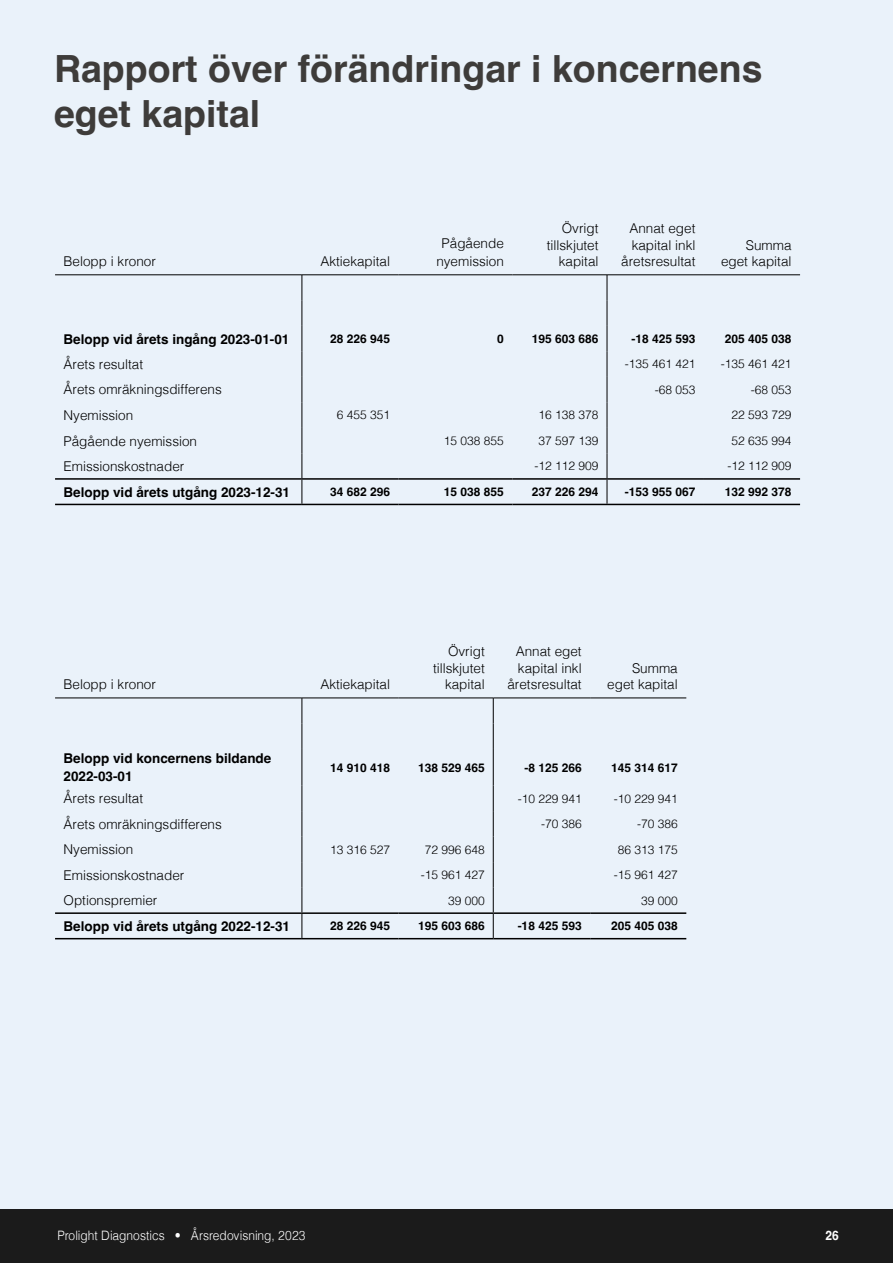
<style>
.page{position:relative;width:893px;height:1263px;background:#fff}
.page>*{position:absolute;margin:0;border:0;box-sizing:border-box;transform-origin:0 0}
.t1{font:700 37.5px/45px "Helvetica";color:#3e3c3a}
.t2{font:300 13.5px/16.5px "Helvetica";color:#000;text-align:right}
.t3{font:700 13.5px/18px "Helvetica";color:#000}
.t4{font:300 12.9px "Helvetica";color:#fff;scale:.93 1}
.t5{font:700 12.9px "Helvetica";color:#fff;scale:.93 1}
.t6{font:300 12px "Helvetica";color:#000}
.t7{font:700 12px "Helvetica";color:#000}
</style>
<div class="page">
<div style="left:0;top:1209px;width:893px;height:54px;background:#1b1b1b"></div>
<div style="left:0;top:0;width:893px;height:1209px;background:#eaf2fa"></div>
<hr style="left:55px;top:275px;width:247px;height:1px;background:#000">
<hr style="left:302px;top:275px;width:97px;height:1px;background:#000">
<hr style="left:399px;top:275px;width:113px;height:1px;background:#000">
<hr style="left:512px;top:275px;width:95px;height:1px;background:#000">
<hr style="left:607px;top:275px;width:97px;height:1px;background:#000">
<hr style="left:704px;top:275px;width:96px;height:1px;background:#000">
<hr style="left:55px;top:478px;width:247px;height:2px;background:#000">
<hr style="left:302px;top:478px;width:97px;height:2px;background:#000">
<hr style="left:399px;top:478px;width:113px;height:2px;background:#000">
<hr style="left:512px;top:478px;width:95px;height:2px;background:#000">
<hr style="left:607px;top:478px;width:97px;height:2px;background:#000">
<hr style="left:704px;top:478px;width:96px;height:2px;background:#000">
<hr style="left:55px;top:504px;width:247px;height:1px;background:#000">
<hr style="left:302px;top:504px;width:97px;height:1px;background:#000">
<hr style="left:399px;top:504px;width:113px;height:1px;background:#000">
<hr style="left:512px;top:504px;width:95px;height:1px;background:#000">
<hr style="left:607px;top:504px;width:97px;height:1px;background:#000">
<hr style="left:704px;top:504px;width:96px;height:1px;background:#000">
<svg style="left:302px;top:275px;width:1px;height:229px"></svg>
<svg style="left:607px;top:275px;width:1px;height:229px"></svg>
<hr style="left:493px;top:749px;width:1px;height:36px;background:#000">
<hr style="left:302px;top:749px;width:1px;height:36px;background:#000">
<svg style="left:302px;top:699px;width:1px;height:50px"></svg>
<svg style="left:493px;top:699px;width:1px;height:50px"></svg>
<hr style="left:55px;top:698px;width:247px;height:1px;background:#000">
<hr style="left:302px;top:698px;width:97px;height:1px;background:#000">
<hr style="left:399px;top:698px;width:94px;height:1px;background:#000">
<hr style="left:493px;top:698px;width:97px;height:1px;background:#000">
<hr style="left:590px;top:698px;width:96px;height:1px;background:#000">
<hr style="left:55px;top:912px;width:247px;height:2px;background:#000">
<hr style="left:302px;top:912px;width:97px;height:2px;background:#000">
<hr style="left:399px;top:912px;width:94px;height:2px;background:#000">
<hr style="left:493px;top:912px;width:97px;height:2px;background:#000">
<hr style="left:590px;top:912px;width:96px;height:2px;background:#000">
<hr style="left:55px;top:938px;width:247px;height:1px;background:#000">
<hr style="left:302px;top:938px;width:97px;height:1px;background:#000">
<hr style="left:399px;top:938px;width:94px;height:1px;background:#000">
<hr style="left:493px;top:938px;width:97px;height:1px;background:#000">
<hr style="left:590px;top:938px;width:96px;height:1px;background:#000">
<svg style="left:302px;top:785px;width:1px;height:153px"></svg>
<svg style="left:493px;top:785px;width:1px;height:153px"></svg>
<h1 class="t1" style="left:54px;top:47px;width:710px">Rapport över förändringar i koncernens eget kapital</h1>
<p class="t2" style="left:64px;top:252px;width:94px">Belopp i kronor</p>
<p class="t2" style="left:320px;top:252px;width:71px">Aktiekapital</p>
<p class="t2" style="left:436px;top:234px;width:69px;line-height:18px;text-align:center">Pågående nyemission</p>
<p class="t2" style="left:547px;top:219px;width:53px">Övrigt tillskjutet kapital</p>
<p class="t2" style="left:621px;top:219px;width:76px">Annat eget kapital inkl åretsresultat</p>
<p class="t2" style="left:721px;top:236px;width:72px">Summa eget kapital</p>
<p class="t3" style="left:64px;top:330px;width:227px">Belopp vid årets ingång 2023-01-01</p>
<p class="t7" style="left:330px;top:329px;width:62px">28 226 945</p>
<p class="t7" style="left:497px;top:329px;width:8px">0</p>
<p class="t7" style="left:532px;top:329px;width:68px">195 603 686</p>
<p class="t7" style="left:631px;top:329px;width:66px">-18 425 593</p>
<p class="t7" style="left:725px;top:329px;width:68px">205 405 038</p>
<p class="t2" style="left:64px;top:355px;width:81px">Årets resultat</p>
<p class="t6" style="left:625px;top:354px;width:72px">-135 461 421</p>
<p class="t6" style="left:721px;top:354px;width:72px">-135 461 421</p>
<p class="t2" style="left:64px;top:380px;width:160px">Årets omräkningsdifferens</p>
<p class="t6" style="left:655px;top:379px;width:42px">-68 053</p>
<p class="t6" style="left:751px;top:379px;width:42px">-68 053</p>
<p class="t2" style="left:64px;top:406px;width:71px">Nyemission</p>
<p class="t6" style="left:337px;top:405px;width:55px">6 455 351</p>
<p class="t6" style="left:538px;top:405px;width:62px">16 138 378</p>
<p class="t6" style="left:731px;top:405px;width:62px">22 593 729</p>
<p class="t2" style="left:64px;top:431px;width:135px">Pågående nyemission</p>
<p class="t6" style="left:444px;top:430px;width:62px">15 038 855</p>
<p class="t6" style="left:538px;top:430px;width:62px">37 597 139</p>
<p class="t6" style="left:731px;top:430px;width:62px">52 635 994</p>
<p class="t2" style="left:64px;top:457px;width:122px">Emissionskostnader</p>
<p class="t6" style="left:534px;top:456px;width:66px">-12 112 909</p>
<p class="t6" style="left:727px;top:456px;width:66px">-12 112 909</p>
<p class="t3" style="left:64px;top:483px;width:228px">Belopp vid årets utgång 2023-12-31</p>
<p class="t7" style="left:330px;top:482px;width:62px">34 682 296</p>
<p class="t7" style="left:444px;top:482px;width:62px">15 038 855</p>
<p class="t7" style="left:532px;top:482px;width:68px">237 226 294</p>
<p class="t7" style="left:625px;top:482px;width:72px">-153 955 067</p>
<p class="t7" style="left:725px;top:482px;width:68px">132 992 378</p>
<p class="t2" style="left:64px;top:675px;width:94px">Belopp i kronor</p>
<p class="t2" style="left:320px;top:675px;width:71px">Aktiekapital</p>
<p class="t2" style="left:433px;top:642px;width:53px">Övrigt tillskjutet kapital</p>
<p class="t2" style="left:507px;top:642px;width:76px">Annat eget kapital inkl åretsresultat</p>
<p class="t2" style="left:607px;top:659px;width:72px">Summa eget kapital</p>
<p class="t3" style="left:64px;top:750px;width:209px">Belopp vid koncernens bildande<br>2022-03-01</p>
<p class="t7" style="left:330px;top:758px;width:62px">14 910 418</p>
<p class="t7" style="left:418px;top:758px;width:68px">138 529 465</p>
<p class="t7" style="left:524px;top:758px;width:59px">-8 125 266</p>
<p class="t7" style="left:611px;top:758px;width:68px">145 314 617</p>
<p class="t2" style="left:64px;top:789px;width:81px">Årets resultat</p>
<p class="t6" style="left:518px;top:788px;width:66px">-10 229 941</p>
<p class="t6" style="left:614px;top:788px;width:66px">-10 229 941</p>
<p class="t2" style="left:64px;top:815px;width:160px">Årets omräkningsdifferens</p>
<p class="t6" style="left:541px;top:814px;width:42px">-70 386</p>
<p class="t6" style="left:637px;top:814px;width:42px">-70 386</p>
<p class="t2" style="left:64px;top:840px;width:71px">Nyemission</p>
<p class="t6" style="left:330px;top:839px;width:62px">13 316 527</p>
<p class="t6" style="left:425px;top:839px;width:62px">72 996 648</p>
<p class="t6" style="left:618px;top:839px;width:62px">86 313 175</p>
<p class="t2" style="left:64px;top:866px;width:122px">Emissionskostnader</p>
<p class="t6" style="left:421px;top:865px;width:66px">-15 961 427</p>
<p class="t6" style="left:614px;top:865px;width:66px">-15 961 427</p>
<p class="t2" style="left:64px;top:891px;width:95px">Optionspremier</p>
<p class="t6" style="left:448px;top:890px;width:38px">39 000</p>
<p class="t6" style="left:641px;top:890px;width:38px">39 000</p>
<p class="t3" style="left:64px;top:917px;width:228px">Belopp vid årets utgång 2022-12-31</p>
<p class="t7" style="left:330px;top:916px;width:62px">28 226 945</p>
<p class="t7" style="left:418px;top:916px;width:68px">195 603 686</p>
<p class="t7" style="left:518px;top:916px;width:66px">-18 425 593</p>
<p class="t7" style="left:611px;top:916px;width:68px">205 405 038</p>
<p class="t4" style="left:57px;top:1225px;width:268px">Prolight Diagnostics • Årsredovisning, 2023</p>
<p class="t5" style="left:825px;top:1225px;width:16px">26</p>
</div>
